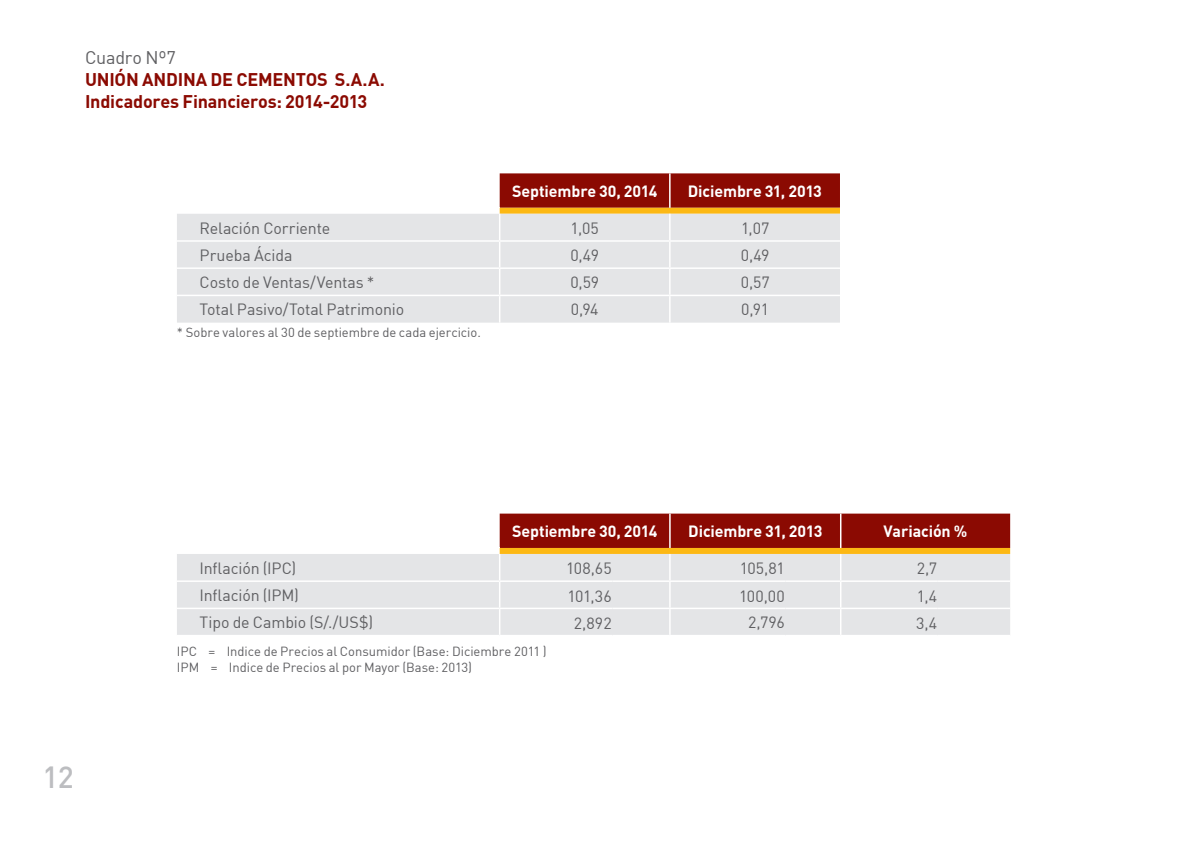
<style>
.page{position:relative;width:1191px;height:842px;background:#fff}
.page>*{position:absolute;margin:0;border:0;box-sizing:border-box;transform-origin:0 0}
.t1{font:500 30px "DIN";color:#bcbdc0}
.titulo_cuadros{font:700 18px "DIN Pro";letter-spacing:-.01em;color:#8b0a02}
.titulo_cuadros-2{font:18px "DIN";letter-spacing:-.01em;color:#5f5f62}
.titulo_cuadros-3{font:16px "DIN";letter-spacing:-.01em;color:#5f5f62}
.titulo_cuadros-4{font:700 16px "DIN Pro";letter-spacing:-.01em;color:#fff}
.titulo_cuadros-5{font:13px "DIN";color:#5f5f62}
</style>
<div class="page">
<div style="left:177px;top:214px;width:322px;height:109px;background:#e4e5e7"></div>
<hr style="left:177px;top:240px;width:323px;height:2px;background:#fff">
<hr style="left:177px;top:267px;width:323px;height:2px;background:#fff">
<hr style="left:177px;top:295px;width:323px;height:1px;background:#fff">
<svg style="left:499px;top:173px;width:341px;height:150px;background:#d2b3ac"></svg>
<hr style="left:669px;top:173px;width:1px;height:35px;background:#fff">
<div style="left:177px;top:554px;width:322px;height:81px;background:#e4e5e7"></div>
<hr style="left:177px;top:580px;width:323px;height:2px;background:#fff">
<hr style="left:177px;top:608px;width:323px;height:1px;background:#fff">
<svg style="left:499px;top:514px;width:511px;height:121px;background:#cca59b"></svg>
<hr style="left:500px;top:580px;width:112px;height:2px;background:#fff">
<hr style="left:612px;top:580px;width:58px;height:2px;background:#fff">
<hr style="left:500px;top:608px;width:112px;height:1px;background:#fff">
<hr style="left:612px;top:608px;width:58px;height:1px;background:#fff">
<hr style="left:784px;top:554px;width:2px;height:26px;background:#e4e5e7">
<hr style="left:784px;top:582px;width:2px;height:26px;background:#e4e5e7">
<hr style="left:784px;top:609px;width:2px;height:26px;background:#e4e5e7">
<hr style="left:670px;top:580px;width:115px;height:2px;background:#fff">
<hr style="left:785px;top:580px;width:55px;height:2px;background:#fff">
<hr style="left:670px;top:608px;width:115px;height:1px;background:#fff">
<hr style="left:785px;top:608px;width:55px;height:1px;background:#fff">
<p class="titulo_cuadros-2" style="left:85px;top:47px;width:92px">Cuadro Nº7</p>
<p class="titulo_cuadros" style="left:85px;top:68px;width:301px">UNIÓN ANDINA DE CEMENTOS S.A.A.</p>
<p class="titulo_cuadros" style="left:85px;top:89px;width:284px">Indicadores Financieros: 2014-2013</p>
<p class="titulo_cuadros-4" style="left:512px;top:180px;width:147px">Septiembre 30, 2014</p>
<p class="titulo_cuadros-4" style="left:688px;top:180px;width:136px">Diciembre 31, 2013</p>
<p class="titulo_cuadros-3" style="left:200px;top:218px;width:132px">Relación Corriente</p>
<p class="titulo_cuadros-3" style="left:570px;top:218px;width:30px">1,05</p>
<p class="titulo_cuadros-3" style="left:741px;top:218px;width:30px">1,07</p>
<p class="titulo_cuadros-3" style="left:200px;top:245px;width:94px">Prueba Ácida</p>
<p class="titulo_cuadros-3" style="left:570px;top:245px;width:30px">0,49</p>
<p class="titulo_cuadros-3" style="left:741px;top:245px;width:30px">0,49</p>
<p class="titulo_cuadros-3" style="left:200px;top:272px;width:176px">Costo de Ventas/Ventas *</p>
<p class="titulo_cuadros-3" style="left:570px;top:272px;width:30px">0,59</p>
<p class="titulo_cuadros-3" style="left:741px;top:272px;width:31px">0,57</p>
<p class="titulo_cuadros-3" style="left:200px;top:300px;width:206px">Total Pasivo/Total Patrimonio</p>
<p class="titulo_cuadros-3" style="left:571px;top:300px;width:29px">0,94</p>
<p class="titulo_cuadros-3" style="left:741px;top:300px;width:30px">0,91</p>
<p class="titulo_cuadros-5" style="left:177px;top:324px;width:305px">* Sobre valores al 30 de septiembre de cada ejercicio.</p>
<h1 class="t1" style="left:43px;top:758px;width:33px">12</h1>
<p class="titulo_cuadros-4" style="left:512px;top:520px;width:147px">Septiembre 30, 2014</p>
<p class="titulo_cuadros-4" style="left:688px;top:520px;width:136px">Diciembre 31, 2013</p>
<p class="titulo_cuadros-4" style="left:883px;top:520px;width:85px">Variación %</p>
<p class="titulo_cuadros-3" style="left:200px;top:558px;width:98px">Inflación (IPC)</p>
<p class="titulo_cuadros-3" style="left:566px;top:559px;width:47px">108,65</p>
<p class="titulo_cuadros-3" style="left:740px;top:559px;width:46px">105,81</p>
<p class="titulo_cuadros-3" style="left:917px;top:559px;width:22px">2,7</p>
<p class="titulo_cuadros-3" style="left:200px;top:585px;width:101px">Inflación (IPM)</p>
<p class="titulo_cuadros-3" style="left:567px;top:586px;width:46px">101,36</p>
<p class="titulo_cuadros-3" style="left:739px;top:586px;width:47px">100,00</p>
<p class="titulo_cuadros-3" style="left:917px;top:586px;width:22px">1,4</p>
<p class="titulo_cuadros-3" style="left:200px;top:613px;width:175px">Tipo de Cambio (S/./US$)</p>
<p class="titulo_cuadros-3" style="left:574px;top:613px;width:39px">2,892</p>
<p class="titulo_cuadros-3" style="left:748px;top:613px;width:38px">2,796</p>
<p class="titulo_cuadros-3" style="left:916px;top:613px;width:22px">3,4</p>
<p class="titulo_cuadros-5" style="left:177px;top:643px;width:371px">IPC = Indice de Precios al Consumidor (Base: Diciembre 2011 )</p>
<p class="titulo_cuadros-5" style="left:177px;top:659px;width:296px">IPM = Indice de Precios al por Mayor (Base: 2013)</p>
</div>
